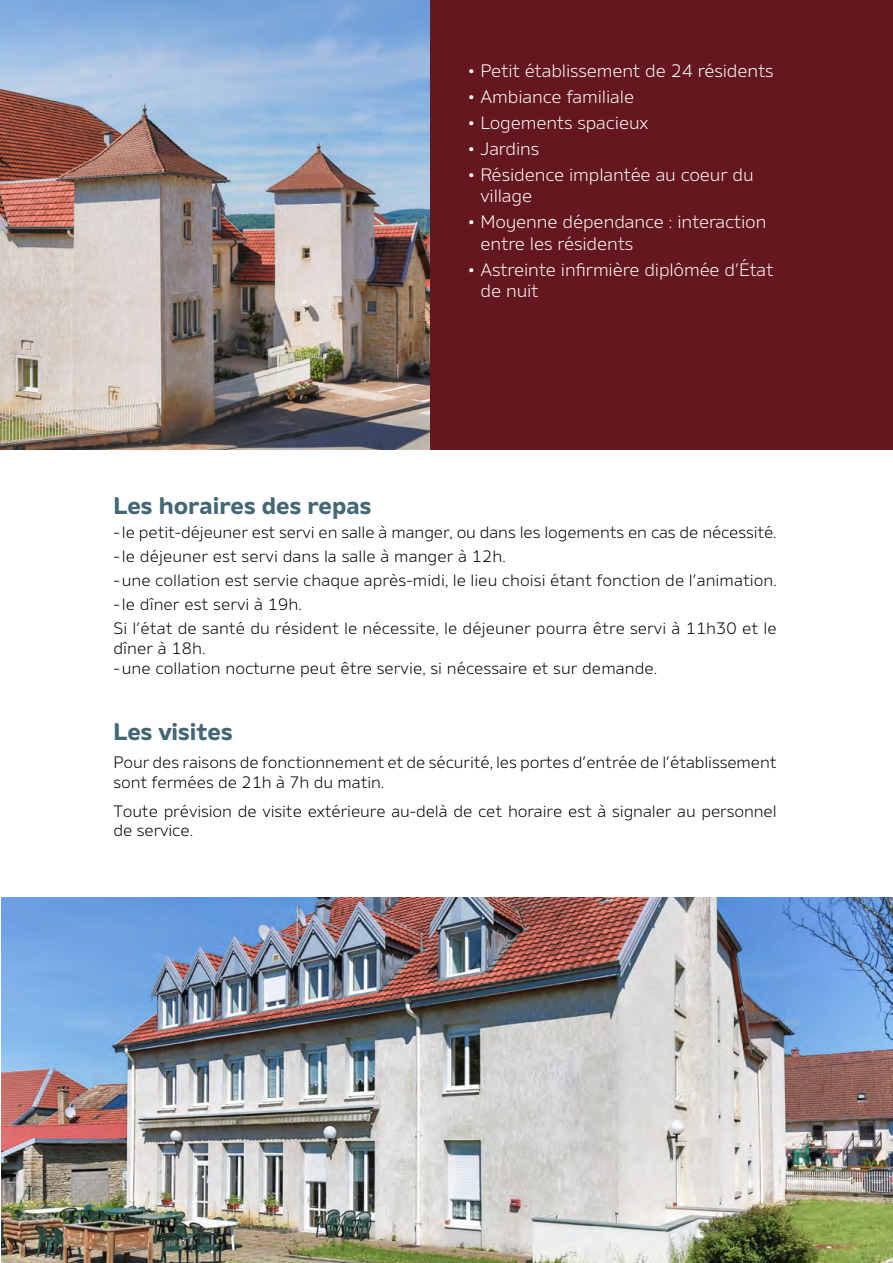
<style>
.page{position:relative;width:893px;height:1263px;background:#fff}
.page>*{position:absolute;margin:0;border:0;box-sizing:border-box;transform-origin:0 0}
.t1{font:700 24px "Amino";color:#436774}
.t2{font:300 18px/21.6px "Amino";letter-spacing:-.01em;color:#fff}
.t3{font:300 16.5px/19.8px "Amino";letter-spacing:-.01em;color:#000}
</style>
<div class="page">
<img style="left:0;top:0;width:431px;height:450px">
<div style="left:431px;top:0;width:462px;height:450px;background:#65171f"></div>
<img style="left:1px;top:897px;width:892px;height:366px">
<p class="t2" style="left:468px;top:60px;width:308px">• Petit établissement de 24 résidents</p>
<p class="t2" style="left:468px;top:86px;width:168px">• Ambiance familiale</p>
<p class="t2" style="left:468px;top:112px;width:182px">• Logements spacieux</p>
<p class="t2" style="left:468px;top:138px;width:73px">• Jardins</p>
<p class="t2" style="left:480px;top:163px;width:275px;text-indent:-13px">• Résidence implantée au coeur du village</p>
<p class="t2" style="left:480px;top:211px;width:288px;text-indent:-13px">• Moyenne dépendance : interaction entre les résidents</p>
<p class="t2" style="left:480px;top:258px;width:295px;text-indent:-13px">• Astreinte infirmière diplômée d’État de nuit</p>
<p class="t1" style="left:113px;top:491px;width:260px">Les horaires des repas</p>
<p class="t3" style="left:113px;top:522px;width:665px">-le petit-déjeuner est servi en salle à manger, ou dans les logements en cas de nécessité.</p>
<p class="t3" style="left:113px;top:546px;width:394px">-le déjeuner est servi dans la salle à manger à 12h.</p>
<p class="t3" style="left:113px;top:570px;width:665px">-une collation est servie chaque après-midi, le lieu choisi étant fonction de l’animation.</p>
<p class="t3" style="left:113px;top:594px;width:190px">-le dîner est servi à 19h.</p>
<p class="t3" style="left:113px;top:618px;width:665px">Si l’état de santé du résident le nécessite, le déjeuner pourra être servi à 11h30 et le dîner à 18h.</p>
<p class="t3" style="left:113px;top:658px;width:545px">-une collation nocturne peut être servie, si nécessaire et sur demande.</p>
<p class="t1" style="left:113px;top:717px;width:121px">Les visites</p>
<p class="t3" style="left:113px;top:752px;width:665px">Pour des raisons de fonctionnement et de sécurité, les portes d’entrée de l’établissement sont fermées de 21h à 7h du matin.</p>
<p class="t3" style="left:113px;top:800px;width:665px">Toute prévision de visite extérieure au-delà de cet horaire est à signaler au personnel de service.</p>
</div>
